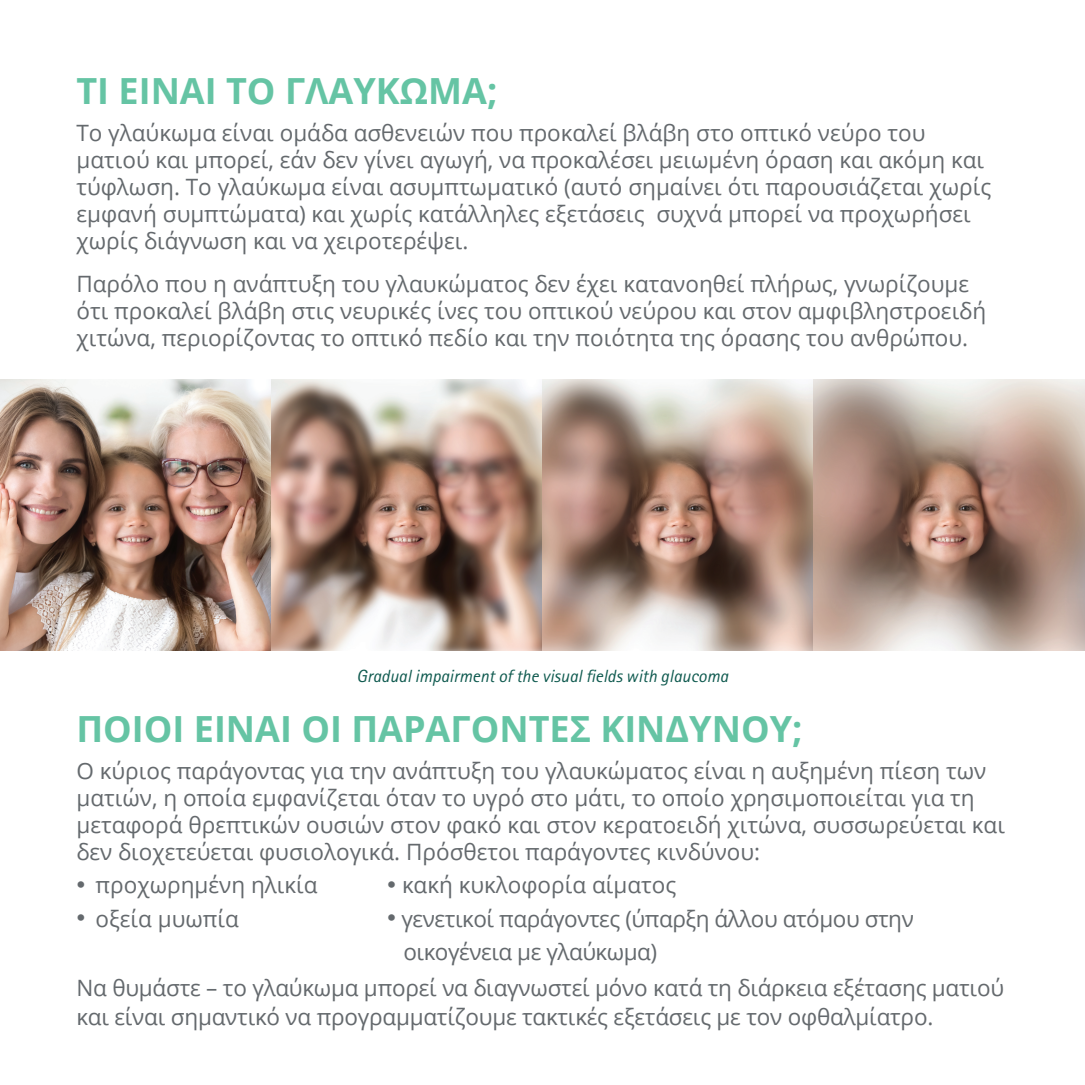
<style>
.page{position:relative;width:1085px;height:1085px;background:#fff}
.page>*{position:absolute;margin:0;border:0;box-sizing:border-box;transform-origin:0 0}
.t1{font:700 36px "Open Sans";color:#65c4a4}
.t2{font:22.5px/27px "Open Sans";color:#64696d}
.t3{font:22.5px "Open Sans";letter-spacing:-.02em;color:#64696d}
.t4{font:italic 17.55px "Rotis Sans Serif Std";color:#0f5a4f}
.s1{font-family:"Rotis Sans Serif Std";font-size:18px}
</style>
<div class="page">
<img style="left:0;top:379px;width:271px;height:271px">
<img style="left:271px;top:379px;width:271px;height:271px">
<svg style="left:542px;top:379px;width:271px;height:271px;background:#b1978a"></svg>
<svg style="left:813px;top:379px;width:271px;height:271px;background:#b3998d"></svg>
<hr style="left:1084px;top:0;width:1px;height:763px;background:#0f5a4f">
<h1 class="t1" style="left:76px;top:65px;width:422px">ΤΙ ΕΊ ΝΑΙ ΤΟ ΓΛΑΎΚΩΜΑ;</h1>
<p class="t2" style="left:76px;top:119px;width:916px">Το γλαύκωμα είναι ομάδα ασθενειών που προκαλεί βλάβη στο οπτικό νεύρο του ματιού και μπορεί, εάν δεν γίνει αγωγή, να προκαλέσει μειωμένη όραση και ακόμη και τύφλωση. Το γλαύκωμα είναι ασυμπτωματικό (αυτό σημαίνει ότι παρουσιάζεται χωρίς εμφανή συμπτώματα) και χωρίς κατάλληλες εξετάσεις συχνά μπορεί να προχωρήσει χωρίς διάγνωση και να χειροτερέψει.</p>
<p class="t2" style="left:76px;top:270px;width:911px">Παρόλο που η ανάπτυξη του γλαυκώματος δεν έχει κατανοηθεί πλήρως, γνωρίζουμε ότι προκαλεί βλάβη στις νευρικές ίνες του οπτικού νεύρου και στον αμφιβληστροειδή χιτώνα, περιορίζοντας το οπτικό πεδίο και την ποιότητα της όρασης του ανθρώπου.</p>
<p class="t4" style="left:356px;top:665px;width:373px">Gradual impairment of the visual fields with glaucoma</p>
<h1 class="t1" style="left:76px;top:703px;width:727px">ΠΟΙΟΙ ΕΙΝΑΙ ΟΙ ΠΑΡΑΓΟΝΤΕΣ ΚΙΝΔΥΝΟΥ;</h1>
<p class="t2" style="left:76px;top:757px;width:929px">Ο κύριος παράγοντας για την ανάπτυξη του γλαυκώματος είναι η αυξημένη πίεση των ματιών, η οποία εμφανίζεται όταν το υγρό στο μάτι, το οποίο χρησιμοποιείται για τη μεταφορά θρεπτικών ουσιών στον φακό και στον κερατοειδή χιτώνα, συσσωρεύεται και δεν διοχετεύεται φυσιολογικά. Πρόσθετοι παράγοντες κινδύνου:</p>
<p class="t2" style="left:76px;top:871px;width:242px"><span class="s1">•</span> προχωρημένη ηλικία</p>
<p class="t2" style="left:387px;top:871px;width:290px"><span class="s1">•</span> κακή κυκλοφορία αίματος</p>
<p class="t2" style="left:76px;top:904px;width:164px"><span class="s1">•</span> οξεία μυωπία</p>
<p class="t3" style="left:387px;top:902px;width:528px"><span class="s1">•</span> γενετικοί παράγοντες (ύπαρξη άλλου ατόμου στην</p>
<p class="t3" style="left:403px;top:936px;width:255px">οικογένεια με γλαύκωμα)</p>
<p class="t2" style="left:76px;top:973px;width:929px">Να θυμάστε – το γλαύκωμα μπορεί να διαγνωστεί μόνο κατά τη διάρκεια εξέτασης ματιού</p>
<p class="t2" style="left:76px;top:1002px;width:858px">και είναι σημαντικό να προγραμματίζουμε τακτικές εξετάσεις με τον οφθαλμίατρο.</p>
</div>
